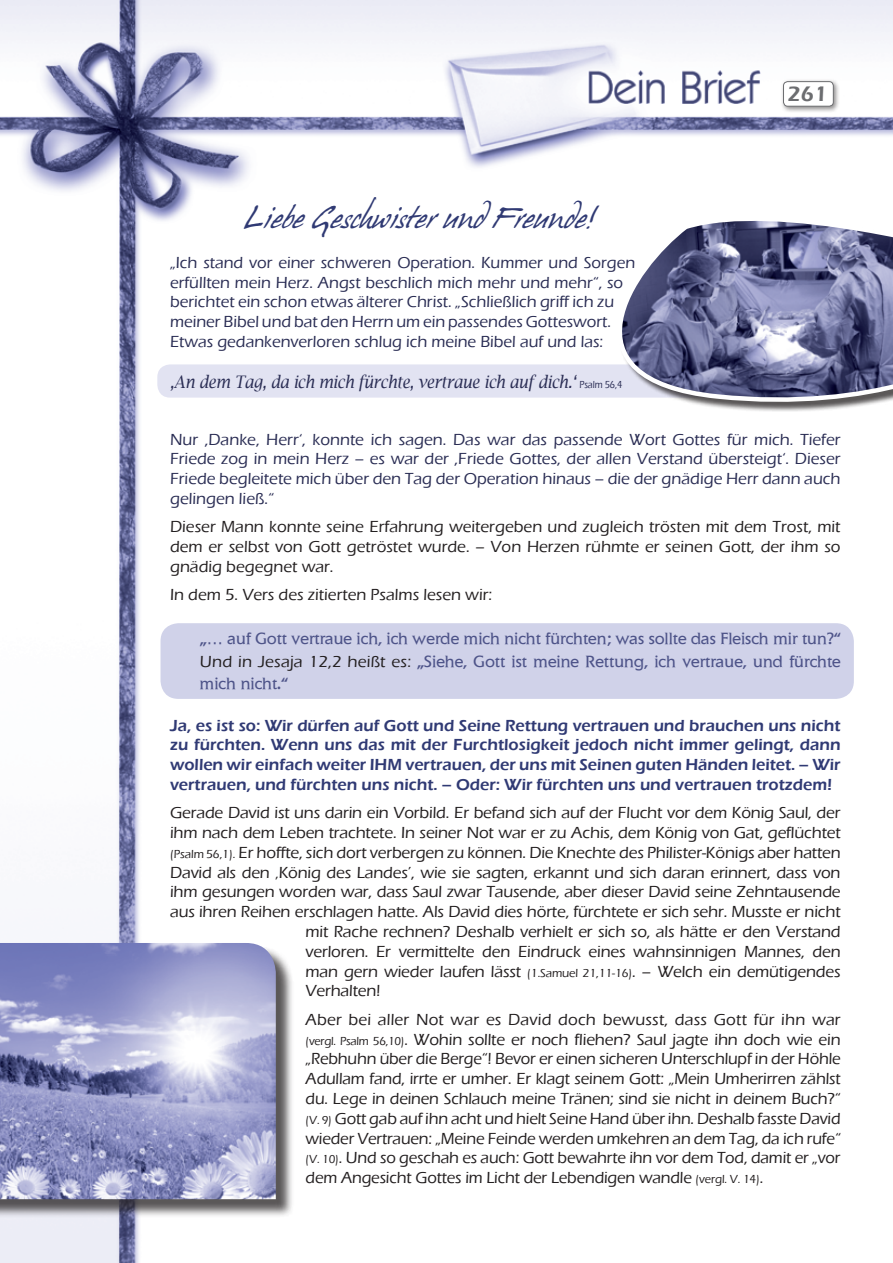
<style>
.page{position:relative;width:893px;height:1263px;background:#fff}
.page>*{position:absolute;margin:0;border:0;box-sizing:border-box;transform-origin:0 0}
.t1{font:27.75px "Hans Hand";color:#303a74}
.t2{font:600 21.6px "Eras ITC";color:#6c6d70}
.t3{font:italic 17.25px "Lucida Bright";letter-spacing:-.01em;color:#2a2d54;scale:.88 1}
.t4{font:500 16.5px/19.8px "Eras ITC";letter-spacing:-.01em;color:#231f20;text-align:justify}
.t5{font:500 16.5px/19.8px "Eras ITC";color:#2a2d54}
.t6{font:600 16.5px/19.8px "Eras ITC";color:#303a74;text-align:justify}
.t7{font:16.05px/22.5px "Elatan Normal";letter-spacing:.01em;color:#4e5489;text-align:justify}
.s1{font-family:"Eras ITC";font-weight:500;font-style:normal;font-size:10.5px}
.s2{font-family:"Eras ITC";font-weight:500;font-size:16.5px;color:#231f20}
.s3{font-size:12px}
</style>
<div class="page">
<img style="left:0;top:0;width:893px;height:1263px">
<div style="left:780px;top:79px;width:60px;height:34px;background:#231f20;opacity:.5"></div>
<div style="left:783px;top:82px;width:50px;height:24px;background:#fff;border-radius:4px"></div>
<div style="left:783px;top:81px;width:51px;height:26px;border:1px solid #6c6d70;border-radius:4px"></div>
<div style="left:331px;top:677px;width:425px;height:124px;background:#fff;border-radius:9px"></div>
<div style="left:157px;top:364px;width:696px;height:34px;background:#e2e3f2;border-radius:13px"></div>
<div style="left:161px;top:623px;width:693px;height:76px;background:#d0d2e9;border-radius:18px"></div>
<svg style="left:555px;top:199px;width:338px;height:342px"></svg>
<div style="left:0;top:945px;width:295px;height:273px;background:#231f20;opacity:.75"></div>
<img style="left:0;top:943px;width:276px;height:256px">
<h1 class="t1" style="left:243px;top:202px;width:354px">Liebe Geschwister und Freunde!</h1>
<p class="t5" style="left:170px;top:253px;width:467px">„Ich stand vor einer schweren Operation. Kummer und Sorgen erfüllten mein Herz. Angst beschlich mich mehr und mehr“, so berichtet ein schon etwas älterer Christ. „Schließlich griff ich zu meiner Bibel und bat den Herrn um ein passendes Gotteswort.<br>Etwas gedankenverloren schlug ich meine Bibel auf und las:</p>
<p class="t3" style="left:170px;top:372px;width:515px">,An dem Tag, da ich mich fürchte, vertraue ich auf dich.‘ <span class="s1">Psalm 56,4</span></p>
<h2 class="t2" style="left:788px;top:82px;width:41px">261</h2>
<p class="t5" style="left:170px;top:429px;width:672px;text-align:justify">Nur ,Danke, Herr‘, konnte ich sagen. Das war das passende Wort Gottes für mich. Tiefer Friede zog in mein Herz – es war der ,Friede Gottes, der allen Verstand übersteigt‘. Dieser Friede begleitete mich über den Tag der Operation hinaus – die der gnädige Herr dann auch gelingen ließ.“</p>
<p class="t4" style="left:170px;top:517px;width:672px">Dieser Mann konnte seine Erfahrung weitergeben und zugleich trösten mit dem Trost, mit dem er selbst von Gott getröstet wurde. – Von Herzen rühmte er seinen Gott, der ihm so gnädig begegnet war.</p>
<p class="t4" style="left:170px;top:585px;width:324px">In dem 5. Vers des zitierten Psalms lesen wir:</p>
<p class="t7" style="left:200px;top:627px;width:642px">„… auf Gott vertraue ich, ich werde mich nicht fürchten; was sollte das Fleisch mir tun?“ <span class="s2">Und in Jesaja 12,2 heißt es:</span> „Siehe, Gott ist meine Rettung, ich vertraue, und fürchte mich nicht.“</p>
<p class="t6" style="left:170px;top:715px;width:672px">Ja, es ist so: Wir dürfen auf Gott und Seine Rettung vertrauen und brauchen uns nicht zu fürchten. Wenn uns das mit der Furchtlosigkeit jedoch nicht immer gelingt, dann wollen wir einfach weiter IHM vertrauen, der uns mit Seinen guten Händen leitet. – Wir vertrauen, und fürchten uns nicht. – Oder: Wir fürchten uns und vertrauen trotzdem!</p>
<p class="t4" style="left:170px;top:803px;width:672px">Gerade David ist uns darin ein Vorbild. Er befand sich auf der Flucht vor dem König Saul, der</p>
<p class="t4" style="left:170px;top:823px;width:672px">ihm nach dem Leben trachtete. In seiner Not war er zu Achis, dem König von Gat, geflüchtet</p>
<p class="t4" style="left:170px;top:843px;width:672px"><span class="s3">(Psalm 56,1).</span> Er hoffte, sich dort verbergen zu können. Die Knechte des Philister-Königs aber hatten</p>
<p class="t4" style="left:170px;top:862px;width:672px">David als den ‚König des Landes’, wie sie sagten, erkannt und sich daran erinnert, dass von</p>
<p class="t4" style="left:170px;top:882px;width:672px">ihm gesungen worden war, dass Saul zwar Tausende, aber dieser David seine Zehntausende</p>
<p class="t4" style="left:170px;top:902px;width:672px">aus ihren Reihen erschlagen hatte. Als David dies hörte, fürchtete er sich sehr. Musste er nicht</p>
<p class="t4" style="left:306px;top:922px;width:537px">mit Rache rechnen? Deshalb verhielt er sich so, als hätte er den Verstand</p>
<p class="t4" style="left:306px;top:942px;width:537px">verloren. Er vermittelte den Eindruck eines wahnsinnigen Mannes, den</p>
<p class="t4" style="left:306px;top:961px;width:536px">man gern wieder laufen lässt <span class="s3">(1.Samuel 21,11-16)</span>. – Welch ein demütigendes</p>
<p class="t4" style="left:306px;top:981px;width:77px">Verhalten!</p>
<p class="t4" style="left:306px;top:1009px;width:537px">Aber bei aller Not war es David doch bewusst, dass Gott für ihn war <span class="s3">(vergl. Psalm 56,10)</span>. Wohin sollte er noch fliehen? Saul jagte ihn doch wie ein „Rebhuhn über die Berge“! Bevor er einen sicheren Unterschlupf in der Höhle Adullam fand, irrte er umher. Er klagt seinem Gott: „Mein Umherirren zählst du. Lege in deinen Schlauch meine Tränen; sind sie nicht in deinem Buch?“ <span class="s3">(V. 9)</span> Gott gab auf ihn acht und hielt Seine Hand über ihn. Deshalb fasste David wieder Vertrauen: „Meine Feinde werden umkehren an dem Tag, da ich rufe“ <span class="s3">(V. 10)</span>. Und so geschah es auch: Gott bewahrte ihn vor dem Tod, damit er „vor dem Angesicht Gottes im Licht der Lebendigen wandle <span class="s3">(vergl. V. 14)</span>.</p>
</div>
